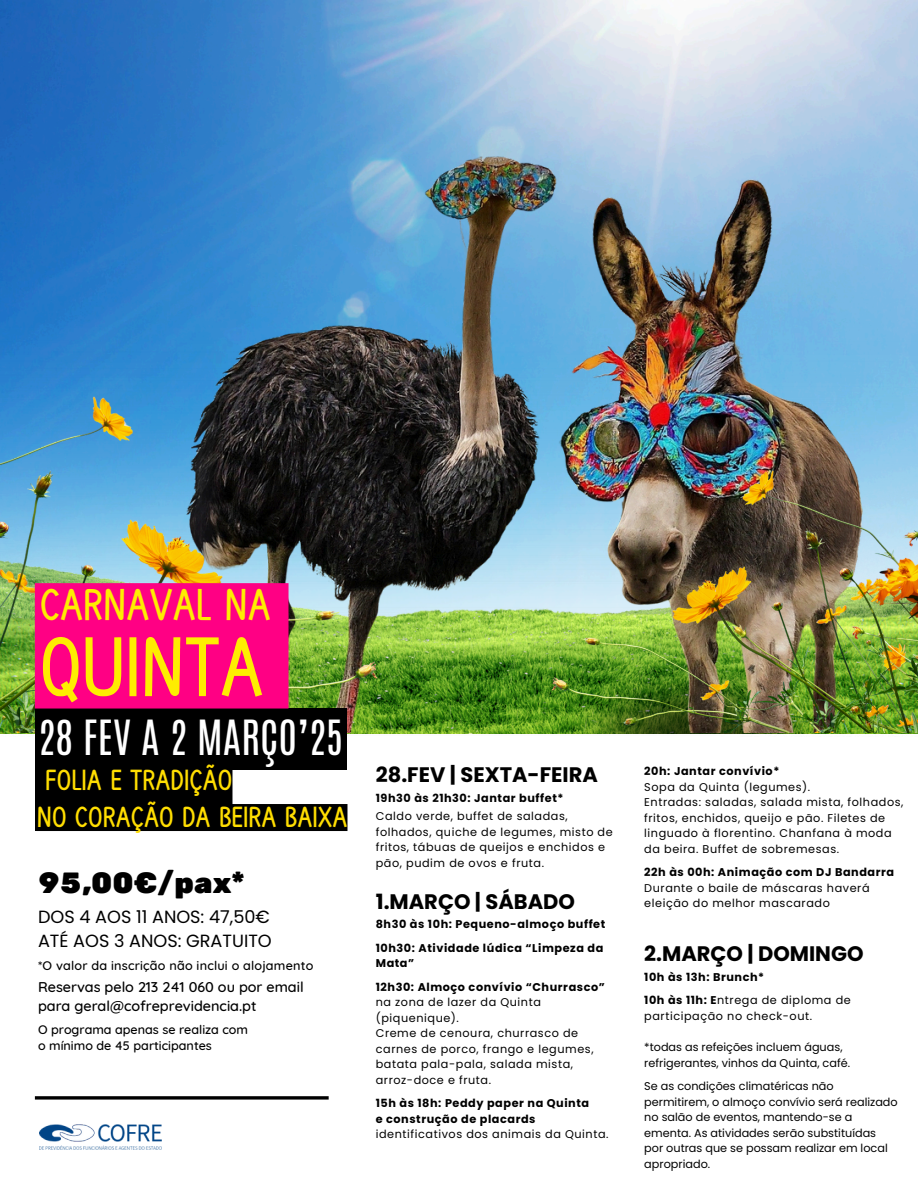
<style>
.page{position:relative;width:918px;height:1188px;background:#fff}
.page>*{position:absolute;margin:0;border:0;box-sizing:border-box;transform-origin:0 0}
.t1{font:78px "Canva Ya Zhi Hei Latin";color:#feed01}
.t2{font:41.4px "Canva Ya Zhi Hei Latin";color:#feed01}
.t3{font:40.5px "Antonio";color:#fff}
.t4{font:29.1px "Rubik One";color:#000}
.t5{font:27px/37.2px "Canva Ya Zhi Hei Latin";color:#ffde02}
.t6{font:700 21px "Poppins";color:#000}
.t7{font:17.7px/23.7px "Poppins";color:#000}
.t8{font:500 14.4px/19.2px "Quicksand";color:#000}
.t9{font:500 12.6px/16.8px "Quicksand";color:#000}
.t10{font:11.25px/15.5px "Poppins";letter-spacing:.05em;color:#000}
.t11{font:11.25px/15.5px "Poppins";color:#000}
.t12{font:700 11.25px/15.5px "Poppins";letter-spacing:.05em;color:#000}
.s1{font-weight:700}
</style>
<div class="page">
<img style="left:0;top:0;width:918px;height:297px">
<img style="left:0;top:297px;width:918px;height:136px">
<img style="left:566px;top:732px;width:261px;height:2px">
<img style="left:182px;top:107px;width:686px;height:625px">
<img style="left:526px;top:433px;width:392px;height:299px">
<svg style="left:35px;top:1096px;width:294px;height:4px"></svg>
<img style="left:40px;top:1124px;width:121px;height:25px">
<img style="left:0;top:349px;width:410px;height:384px">
<div style="left:35px;top:708px;width:312px;height:61px;background:#000"></div>
<div style="left:35px;top:583px;width:254px;height:126px;background:#ff0084"></div>
<svg style="left:37px;top:769px;width:310px;height:62px"></svg>
<p class="t2" style="left:40px;top:584px;width:232px">CARNAVAL NA</p>
<p class="t1" style="left:40px;top:628px;width:225px">QUINTA</p>
<p class="t3" style="left:38px;top:709px;width:307px">28 FEV A 2 MARÇO’25</p>
<h4 class="t5" style="left:37px;top:762px;width:312px;text-indent:8px">FOLIA E TRADIÇÃO<br>NO CORAÇÃO DA BEIRA BAIXA</h4>
<p class="t4" style="left:38px;top:866px;width:208px">95,00€/pax*</p>
<p class="t7" style="left:38px;top:905px;width:235px">DOS 4 AOS 11 ANOS: 47,50€<br>ATÉ AOS 3 ANOS: GRATUITO</p>
<p class="t9" style="left:38px;top:957px;width:277px">*O valor da inscrição não inclui o alojamento</p>
<p class="t8" style="left:38px;top:977px;width:267px">Reservas pelo 213 241 060 ou por email para geral@cofreprevidencia.pt</p>
<p class="t9" style="left:38px;top:1020px;width:212px">O programa apenas se realiza com o mínimo de 45 participantes</p>
<p class="t6" style="left:376px;top:760px;width:224px">28.FEV | SEXTA-FEIRA</p>
<h4 class="t12" style="left:376px;top:791px;width:189px">19h30 às 21h30: Jantar buffet*</h4>
<h5 class="t10" style="left:376px;top:808px;width:239px">Caldo verde, buffet de saladas, folhados, quiche de legumes, misto de fritos, tábuas de queijos e enchidos e pão, pudim de ovos e fruta.</h5>
<p class="t6" style="left:376px;top:887px;width:201px">1.MARÇO | SÁBADO</p>
<p class="t12" style="left:376px;top:917px;width:231px">8h30 às 10h: Pequeno-almoço buffet</p>
<p class="t12" style="left:376px;top:940px;width:229px">10h30: Atividade lúdica “Limpeza da<br>Mata”</p>
<p class="t10" style="left:376px;top:979px;width:231px"><span class="s1">12h30: Almoço convívio “Churrasco” </span>na zona de lazer da Quinta (piquenique).</p>
<p class="t10" style="left:376px;top:1026px;width:219px">Creme de cenoura, churrasco de carnes de porco, frango e legumes, batata pala-pala, salada mista,</p>
<h1 class="t10" style="left:376px;top:1072px;width:117px">arroz-doce e fruta.</h1>
<p class="t12" style="left:376px;top:1096px;width:215px">15h às 18h: Peddy paper na Quinta</p>
<p class="t10" style="left:376px;top:1111px;width:234px"><span class="s1">e construção de placards </span>identificativos dos animais da Quinta.</p>
<h1 class="t12" style="left:644px;top:764px;width:137px">20h: Jantar convívio*</h1>
<h4 class="t10" style="left:644px;top:779px;width:168px">Sopa da Quinta (legumes).</h4>
<h2 class="t10" style="left:644px;top:795px;width:261px">Entradas: saladas, salada mista, folhados, fritos, enchidos, queijo e pão. Filetes de linguado à florentino. Chanfana à moda da beira. Buffet de sobremesas.</h2>
<p class="t12" style="left:644px;top:865px;width:251px">22h às 00h: Animação com DJ Bandarra</p>
<p class="t10" style="left:644px;top:880px;width:227px">Durante o baile de máscaras haverá eleição do melhor mascarado</p>
<h3 class="t6" style="left:644px;top:939px;width:221px">2.MARÇO | DOMINGO</h3>
<p class="t12" style="left:644px;top:969px;width:121px">10h às 13h: Brunch*</p>
<p class="t10" style="left:644px;top:992px;width:208px"><span class="s1">10h às 11h: E</span>ntrega de diploma de participação no check-out.</p>
<p class="t11" style="left:644px;top:1040px;width:207px">*todas as refeições incluem águas, refrigerantes, vinhos da Quinta, café.</p>
<p class="t11" style="left:644px;top:1079px;width:255px">Se as condições climatéricas não permitirem, o almoço convívio será realizado no salão de eventos, mantendo-se a ementa. As atividades serão substituídas por outras que se possam realizar em local apropriado.</p>
</div>
